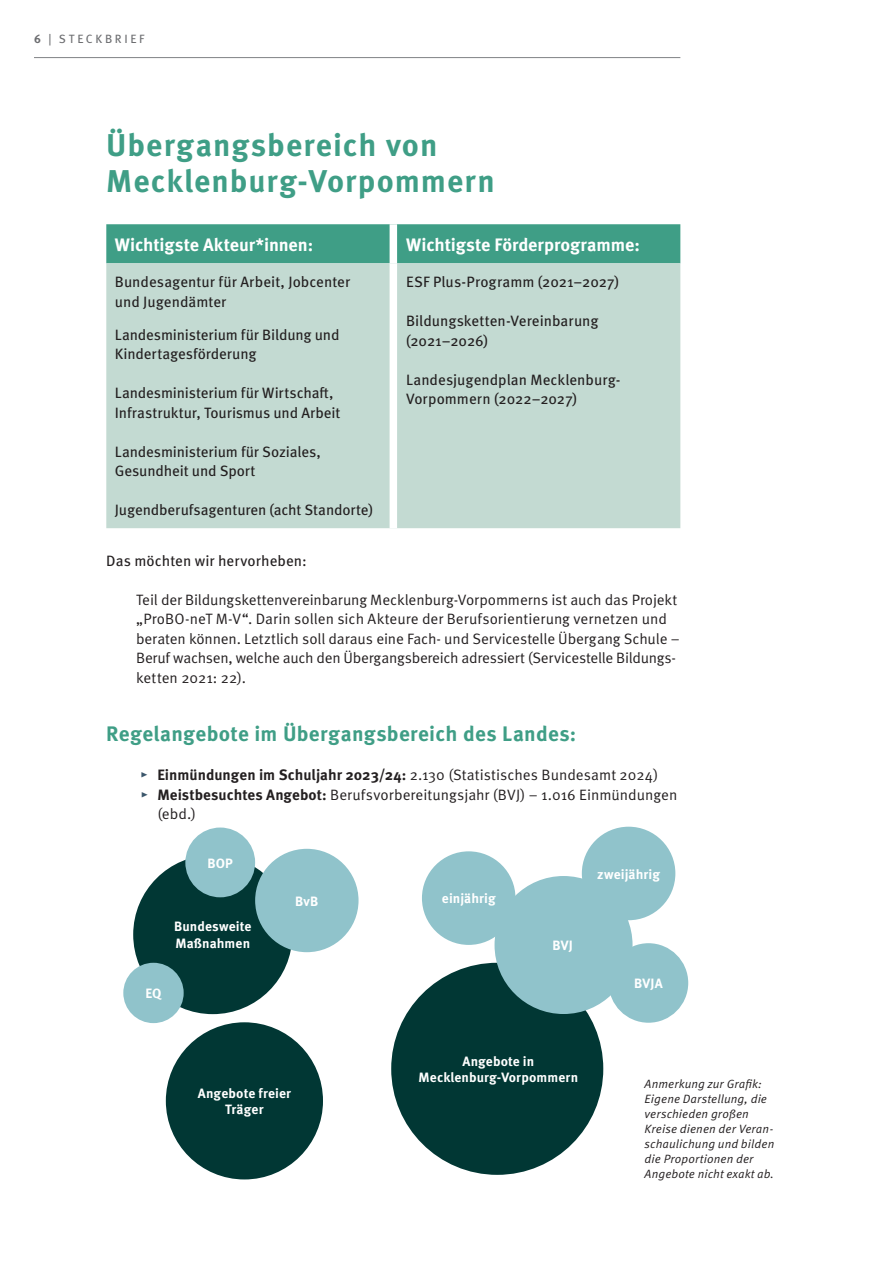
<style>
.page{position:relative;width:893px;height:1263px;background:#fff}
.page>*{position:absolute;margin:0;border:0;box-sizing:border-box;transform-origin:0 0}
.t1{font:700 31.5px/36px "Meta Pro";letter-spacing:.03em;color:#3f9e86}
.t2{font:700 21px "Meta Pro";letter-spacing:.015em;color:#3f9e86}
.t3{font:700 18px "Meta Pro";letter-spacing:-.01em;color:#fff}
.t4{font:15px/19.5px "Meta Pro Norm";letter-spacing:-.005em;color:#231f20}
.t5{font:15px/19.5px "Meta Pro";letter-spacing:-.005em;color:#231f20}
.t6{font:700 13.5px/16.5px "Meta Pro";letter-spacing:.01em;color:#fff;text-align:center}
.t7{font:12px/15px "Meta Pro Norm Ita";letter-spacing:.01em;color:#231f20}
.t8{font:12px "Meta Pro";letter-spacing:.215em;color:#6c6d70}
.s1{font-weight:700}
.s2{color:#3b566b}
.s3{font-family:"Meta Pro";font-weight:700}
</style>
<div class="page">
<hr style="left:34px;top:57px;width:646px;height:1px;background:#808285">
<div style="left:106px;top:224px;width:574px;height:39px;background:#3f9e86"></div>
<div style="left:106px;top:263px;width:574px;height:265px;background:#c3dad2"></div>
<div style="left:390px;top:224px;width:7px;height:39px;background:#fff"></div>
<div style="left:390px;top:263px;width:7px;height:265px;background:#fff"></div>
<div style="left:133px;top:855px;width:159px;height:159px;background:#013734;border-radius:50%"></div>
<div style="left:166px;top:1022px;width:157px;height:157px;background:#013734;border-radius:50%"></div>
<div style="left:391px;top:963px;width:212px;height:212px;background:#013734;border-radius:50%"></div>
<div style="left:255px;top:849px;width:104px;height:103px;background:#90c3cb;border-radius:50%"></div>
<div style="left:185px;top:827px;width:70px;height:70px;background:#90c3cb;border-radius:50%"></div>
<div style="left:123px;top:963px;width:61px;height:60px;background:#90c3cb;border-radius:50%"></div>
<div style="left:495px;top:876px;width:137px;height:138px;background:#90c3cb;border-radius:50%"></div>
<div style="left:422px;top:851px;width:93px;height:94px;background:#90c3cb;border-radius:50%"></div>
<div style="left:582px;top:827px;width:93px;height:93px;background:#90c3cb;border-radius:50%"></div>
<div style="left:609px;top:943px;width:79px;height:80px;background:#90c3cb;border-radius:50%"></div>
<p class="t8" style="left:34px;top:30px;width:112px"><span class="s1">6</span> | STECKBRIEF</p>
<h1 class="t1" style="left:106px;top:125px;width:390px">Übergangsbereich von<br>Mecklenburg-Vorpommern</h1>
<p class="t3" style="left:115px;top:230px;width:200px">Wichtigste Akteur*innen:</p>
<p class="t3" style="left:406px;top:230px;width:235px">Wichtigste Förderprogramme:</p>
<p class="t5" style="left:115px;top:271px;width:237px">Bundesagentur für Arbeit, Jobcenter und Jugendämter</p>
<p class="t5" style="left:115px;top:324px;width:226px">Landesministerium für Bildung und<br>Kindertagesförderung</p>
<p class="t5" style="left:115px;top:382px;width:227px">Landesministerium für Wirtschaft,<br>Infrastruktur, Tourismus und Arbeit</p>
<p class="t5" style="left:115px;top:441px;width:208px">Landesministerium für Soziales,<br>Gesundheit und Sport</p>
<p class="t5" style="left:115px;top:499px;width:260px">Jugendberufsagenturen (acht Standorte)</p>
<p class="t5" style="left:406px;top:271px;width:214px">ESF Plus-Programm (2021–2027)</p>
<p class="t5" style="left:406px;top:310px;width:194px">Bildungsketten-Vereinbarung (2021–2026)</p>
<p class="t5" style="left:406px;top:369px;width:216px">Landesjugendplan Mecklenburg-<br>Vorpommern (2022–2027)</p>
<p class="t5" style="left:106px;top:550px;width:202px">Das möchten wir hervorheben:</p>
<p class="t4" style="left:136px;top:589px;width:545px">Teil der Bildungskettenvereinbarung Mecklenburg-Vorpommerns ist auch das Projekt „ProBO-neT M-V“. Darin sollen sich Akteure der Berufsorientierung vernetzen und beraten können. Letztlich soll daraus eine Fach- und Servicestelle Übergang Schule – Beruf wachsen, welche auch den Übergangsbereich adressiert (Servicestelle Bildungs&shy;ketten 2021: 22).</p>
<h2 class="t2" style="left:106px;top:717px;width:471px">Regelangebote im Übergangsbereich des Landes:</h2>
<p class="t4" style="left:140px;top:764px;width:519px"><span class="s2">▸</span> <span class="s3">Einmündungen im Schuljahr 2023/24:</span> 2.130 (Statistisches Bundesamt 2024)</p>
<p class="t4" style="left:140px;top:784px;width:539px"><span class="s2">▸</span> <span class="s3">Meistbesuchtes Angebot:</span> Berufsvorbereitungsjahr (BVJ) – 1.016 Einmündungen</p>
<p class="t4" style="left:157px;top:803px;width:40px">(ebd.)</p>
<p class="t6" style="left:207px;top:854px;width:27px">BOP</p>
<p class="t6" style="left:174px;top:917px;width:79px;text-align:left">Bundesweite<br>Maßnahmen</p>
<p class="t6" style="left:145px;top:984px;width:18px">EQ</p>
<p class="t6" style="left:295px;top:892px;width:25px">BvB</p>
<p class="t6" style="left:198px;top:1084px;width:95px">Angebote freier<br>Träger</p>
<p class="t6" style="left:442px;top:889px;width:55px">einjährig</p>
<p class="t6" style="left:552px;top:936px;width:22px">BVJ</p>
<p class="t6" style="left:597px;top:865px;width:64px">zweijährig</p>
<p class="t6" style="left:634px;top:974px;width:30px">BVJA</p>
<p class="t6" style="left:419px;top:1052px;width:161px">Angebote in<br>Mecklenburg-Vorpommern</p>
<p class="t7" style="left:645px;top:1075px;width:131px">Anmerkung zur Grafik:<br>Eigene Darstellung, die verschieden großen<br>Kreise dienen der Veran&shy;schaulichung und bilden die Proportionen der<br>Angebote nicht exakt ab.</p>
</div>
